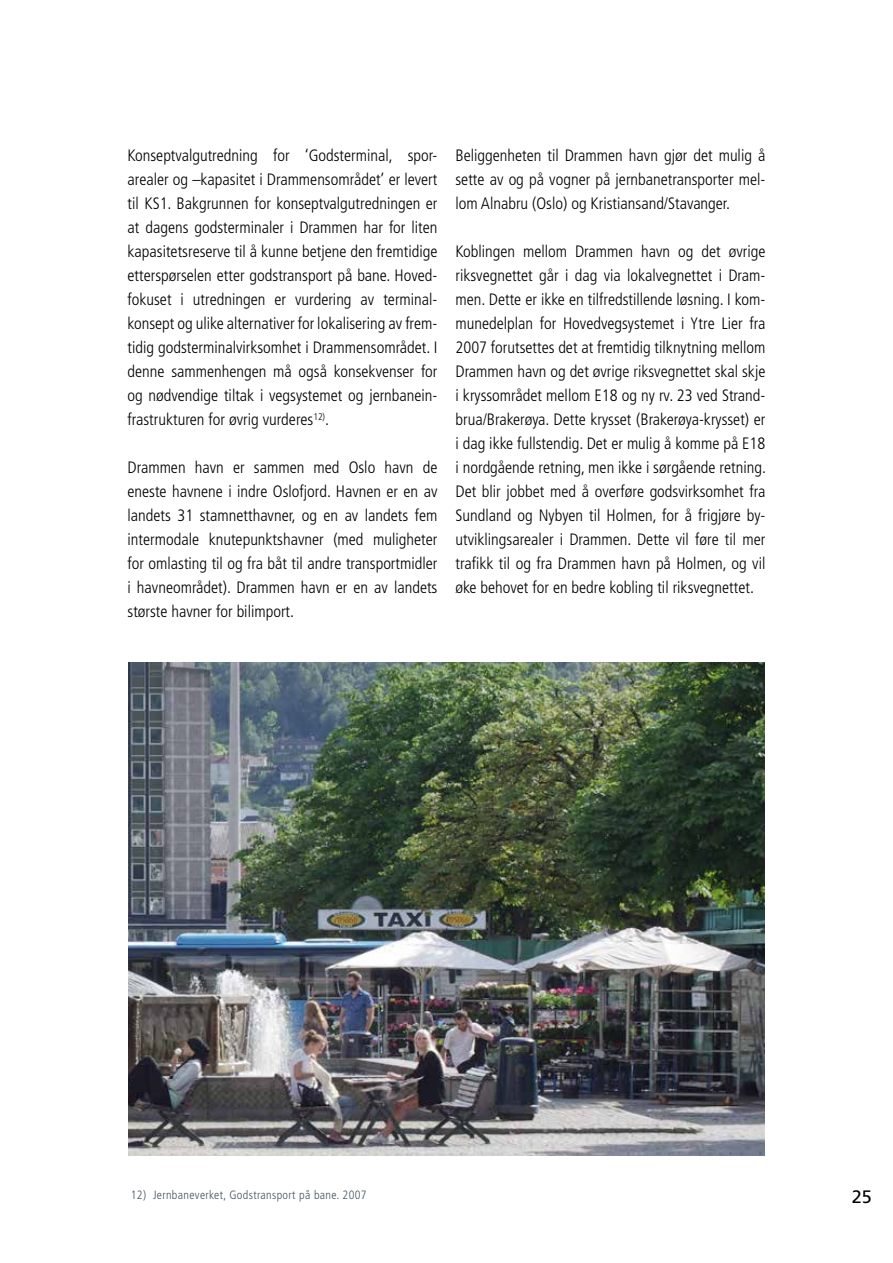
<style>
.page{position:relative;width:893px;height:1263px;background:#fff}
.page>*{position:absolute;margin:0;border:0;box-sizing:border-box;transform-origin:0 0}
.t1{font:18px "Frutiger LT Std";color:#000}
.t2{font:300 condensed 16.5px/24px "Frutiger LT Std";color:#000;text-align:justify}
.t3{font:300 condensed 12px "Frutiger LT Std";letter-spacing:.03em;color:#41535d}
</style>
<div class="page">
<img style="left:128px;top:662px;width:637px;height:494px">
<p class="t2" style="left:128px;top:144px;width:311px">Konseptvalgutredning for ‘Godsterminal, spor&shy;arealer og –kapasitet i Drammensområdet’ er levert til KS1. Bakgrunnen for konseptvalgutredningen er at dagens godsterminaler i Drammen har for liten kapasitetsreserve til å kunne betjene den fremtidige etterspørselen etter godstransport på bane. Hoved&shy;fokuset i utredningen er vurdering av terminal&shy;konsept og ulike alternativer for lokalisering av frem&shy;tidig godsterminalvirksomhet i Drammensområdet. I denne sammenhengen må også konsekvenser for og nødvendige tiltak i vegsystemet og jernbanein&shy;frastrukturen for øvrig vurderes<sup>12)</sup>.</p>
<p class="t2" style="left:128px;top:456px;width:311px">Drammen havn er sammen med Oslo havn de eneste havnene i indre Oslofjord. Havnen er en av landets 31 stamnetthavner, og en av landets fem intermodale knutepunktshavner (med muligheter for omlasting til og fra båt til andre transportmidler i havneområdet). Drammen havn er en av landets største havner for bilimport.</p>
<p class="t2" style="left:455px;top:144px;width:311px">Beliggenheten til Drammen havn gjør det mulig å sette av og på vogner på jernbanetransporter mel&shy;lom Alnabru (Oslo) og Kristiansand/Stavanger.</p>
<p class="t2" style="left:455px;top:240px;width:312px">Koblingen mellom Drammen havn og det øvrige riksvegnettet går i dag via lokalvegnettet i Dram&shy;men. Dette er ikke en tilfredstillende løsning. I kom&shy;munedelplan for Hovedvegsystemet i Ytre Lier fra 2007 forutsettes det at fremtidig tilknytning mellom Drammen havn og det øvrige riksvegnettet skal skje i kryssområdet mellom E18 og ny rv. 23 ved Strand&shy;brua/Brakerøya. Dette krysset (Brakerøya-krysset) er i dag ikke fullstendig. Det er mulig å komme på E18 i nordgående retning, men ikke i sørgående retning.<br>Det blir jobbet med å overføre godsvirksomhet fra Sundland og Nybyen til Holmen, for å frigjøre by&shy;utviklingsarealer i Drammen. Dette vil føre til mer trafikk til og fra Drammen havn på Holmen, og vil øke behovet for en bedre kobling til riksvegnettet.</p>
<p class="t3" style="left:131px;top:1188px;width:237px">12) Jernbaneverket, Godstransport på bane. 2007</p>
<p class="t1" style="left:852px;top:1186px;width:22px">25</p>
</div>
